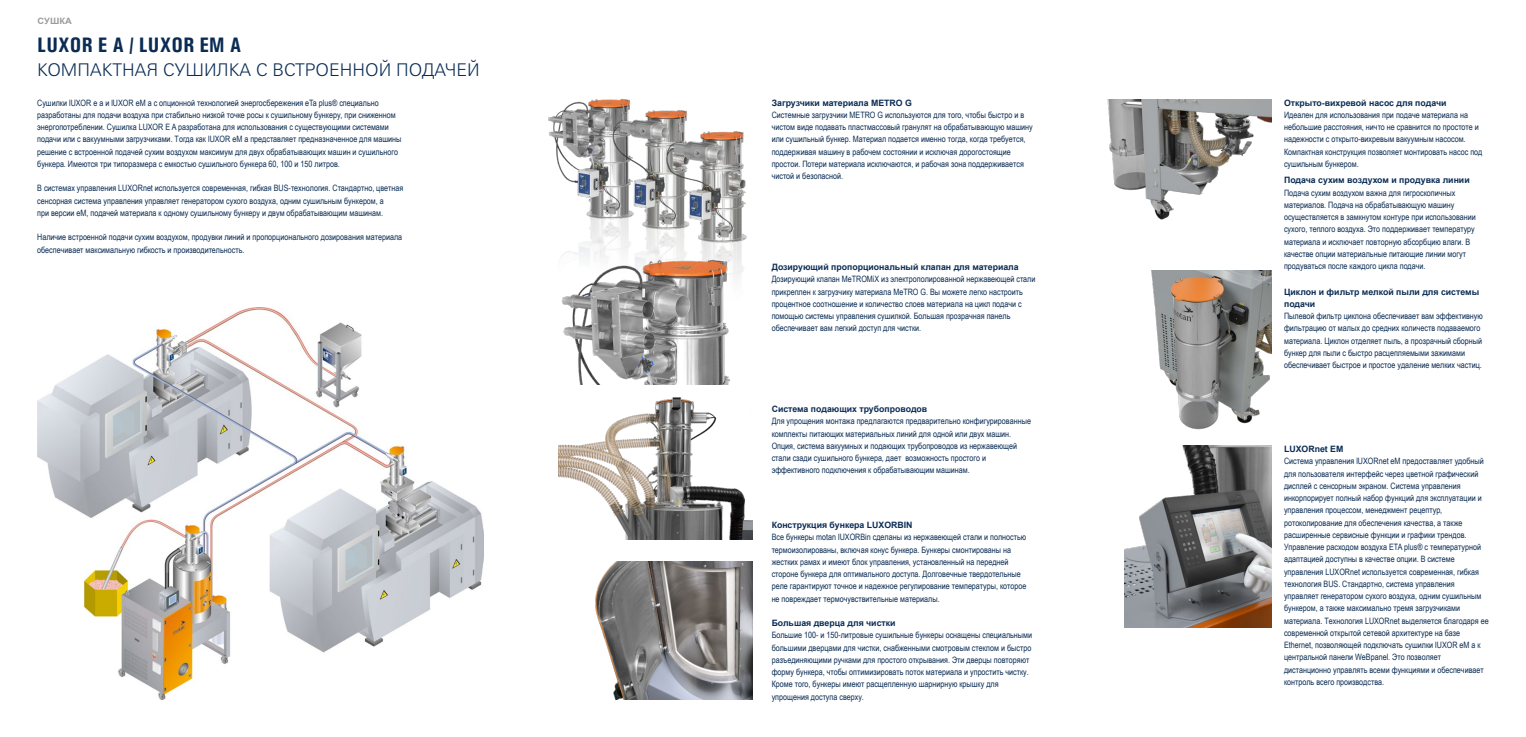
<style>
.page{position:relative;width:1526px;height:737px;background:#fff}
.page>*{position:absolute;margin:0;border:0;box-sizing:border-box;transform-origin:0 0}
.t1{font:700 21px "Univers Condensed";letter-spacing:.01em;color:#0a2c54}
.t2{font:300 17.5px "Univers Cyr";color:#0a2c54}
.t3{font:8.75px/12.2px "Arial Narrow";color:#0a2c54}
.t4{font:700 8.75px/12.2px "Arial";color:#0a2c54}
.t5{font:700 8.75px "Arial";letter-spacing:.015em;color:#9c9c9d;scale:1.06 1}
</style>
<div class="page">
<img style="left:548px;top:99px;width:58px;height:160px">
<img style="left:606px;top:99px;width:53px;height:160px">
<img style="left:659px;top:110px;width:88px;height:167px">
<img style="left:37px;top:307px;width:447px;height:392px">
<img style="left:561px;top:259px;width:169px;height:125px">
<img style="left:558px;top:397px;width:194px;height:142px">
<img style="left:595px;top:561px;width:157px;height:138px">
<img style="left:1107px;top:99px;width:164px;height:121px">
<img style="left:1151px;top:270px;width:120px;height:160px">
<img style="left:1124px;top:445px;width:147px;height:183px">
<p class="t5" style="left:37px;top:15px;width:34px">СУШКА</p>
<h1 class="t1" style="left:37px;top:32px;width:206px">LUXOR E A / LUXOR EM A</h1>
<h2 class="t2" style="left:37px;top:60px;width:444px">КОМПАКТНАЯ СУШИЛКА С ВСТРОЕННОЙ ПОДАЧЕЙ</h2>
<p class="t3" style="left:37px;top:96px;width:366px">Сушилки lUXOR e a и lUXOR eM a с опционной технологией энергосбережения eTa plus® специально разработаны для подачи воздуха при стабильно низкой точке росы к сушильному бункеру, при сниженном энергопотреблении. Сушилка LUXOR E A разработана для использования с существующими системами подачи или с вакуумными загрузчиками. Тогда как lUXOR eM a представляет предназначенное для машины решение с встроенной подачей сухим воздухом максимум для двух обрабатывающих машин и сушильного бункера. Имеются три типоразмера с емкостью сушильного бункера 60, 100 и 150 литров.</p>
<p class="t3" style="left:37px;top:182px;width:368px">В системах управления LUXORnet используется современная, гибкая BUS-технология. Стандартно, цветная сенсорная система управления управляет генератором сухого воздуха, одним сушильным бункером, а<br>при версии eM, подачей материала к одному сушильному бункеру и двум обрабатывающим машинам.</p>
<p class="t3" style="left:37px;top:231px;width:366px">Наличие встроенной подачи сухим воздухом, продувки линий и пропорционального дозирования материала обеспечивает максимальную гибкость и производительность.</p>
<p class="t4" style="left:771px;top:96px;width:142px">Загрузчики материала METRO G</p>
<p class="t3" style="left:771px;top:108px;width:263px">Системные загрузчики METRO G используются для того, чтобы быстро и в чистом виде подавать пластмассовый гранулят на обрабатывающую машину или сушильный бункер. Материал подается именно тогда, когда требуется, поддерживая машину в рабочем состоянии и исключая дорогостоящие простои. Потери материала исключаются, и рабочая зона поддерживается чистой и безопасной.</p>
<p class="t4" style="left:771px;top:261px;width:248px">Дозирующий пропорциональный клапан для материала</p>
<p class="t3" style="left:771px;top:273px;width:265px">Дозирующий клапан MeTROMiX из электрополированной нержавеющей стали прикреплен к загрузчику материала MeTRO G. Вы можете легко настроить процентное соотношение и количество слоев материала на цикл подачи с помощью системы управления сушилкой. Большая прозрачная панель обеспечивает вам легкий доступ для чистки.</p>
<p class="t4" style="left:771px;top:403px;width:157px">Система подающих трубопроводов</p>
<p class="t3" style="left:771px;top:415px;width:261px">Для упрощения монтажа предлагаются предварительно конфигурированные комплекты питающих материальных линий для одной или двух машин.<br>Опция, система вакуумных и подающих трубопроводов из нержавеющей стали сзади сушильного бункера, дает возможность простого и эффективного подключения к обрабатывающим машинам.</p>
<p class="t4" style="left:771px;top:519px;width:142px">Конструкция бункера LUXORBIN</p>
<p class="t3" style="left:771px;top:531px;width:256px">Все бункеры motan lUXORBin сделаны из нержавеющей стали и полностью термоизолированы, включая конус бункера. Бункеры смонтированы на жестких рамах и имеют блок управления, установленный на передней стороне бункера для оптимального доступа. Долговечные твердотельные реле гарантируют точное и надежное регулирование температуры, которое не повреждает термочувствительные материалы.</p>
<p class="t4" style="left:771px;top:617px;width:125px">Большая дверца для чистки</p>
<p class="t3" style="left:771px;top:629px;width:262px">Большие 100- и 150-литровые сушильные бункеры оснащены специальными большими дверцами для чистки, снабженными смотровым стеклом и быстро разъединяющими ручками для простого открывания. Эти дверцы повторяют форму бункера, чтобы оптимизировать поток материала и упростить чистку.<br>Кроме того, бункеры имеют расщепленную шарнирную крышку для упрощения доступа сверху.</p>
<p class="t4" style="left:1284px;top:96px;width:164px">Открыто-вихревой насос для подачи</p>
<p class="t3" style="left:1284px;top:108px;width:200px">Идеален для использования при подаче материала на небольшие расстояния, ничто не сравнится по простоте и надежности с открыто-вихревым вакуумным насосом.<br>Компактная конструкция позволяет монтировать насос под сушильным бункером.</p>
<p class="t4" style="left:1284px;top:174px;width:187px">Подача сухим воздухом и продувка линии</p>
<p class="t3" style="left:1284px;top:186px;width:193px">Подача сухим воздухом важна для гигроскопичных материалов. Подача на обрабатывающую машину осуществляется в замкнутом контуре при использовании сухого, теплого воздуха. Это поддерживает температуру материала и исключает повторную абсорбцию влаги. В качестве опции материальные питающие линии могут продуваться после каждого цикла подачи.</p>
<p class="t4" style="left:1284px;top:285px;width:197px">Циклон и фильтр мелкой пыли для системы подачи</p>
<p class="t3" style="left:1284px;top:309px;width:200px">Пылевой фильтр циклона обеспечивает вам эффективную фильтрацию от малых до средних количеств подаваемого материала. Циклон отделяет пыль, а прозрачный сборный бункер для пыли с быстро расцепляемыми зажимами обеспечивает быстрое и простое удаление мелких частиц.</p>
<p class="t4" style="left:1284px;top:443px;width:61px">LUXORnet EM</p>
<p class="t3" style="left:1284px;top:455px;width:206px">Система управления lUXORnet eM предоставляет удобный для пользователя интерфейс через цветной графический дисплей с сенсорным экраном. Система управления инкорпорирует полный набор функций для эксплуатации и управления процессом, менеджмент рецептур, ротоколирование для обеспечения качества, а также расширенные сервисные функции и графики трендов.<br>Управление расходом воздуха ETA plus® с температурной адаптацией доступны в качестве опции. В системе управления LUXORnet используется современная, гибкая технология BUS. Стандартно, система управления управляет генератором сухого воздуха, одним сушильным бункером, а также максимально тремя загрузчиками материала. Технология LUXORnet выделяется благодаря ее современной открытой сетевой архитектуре на базе Ethernet, позволяющей подключать сушилки lUXOR eM a к центральной панели WeBpanel. Это позволяет дистанционно управлять всеми функциями и обеспечивает контроль всего производства.</p>
</div>
